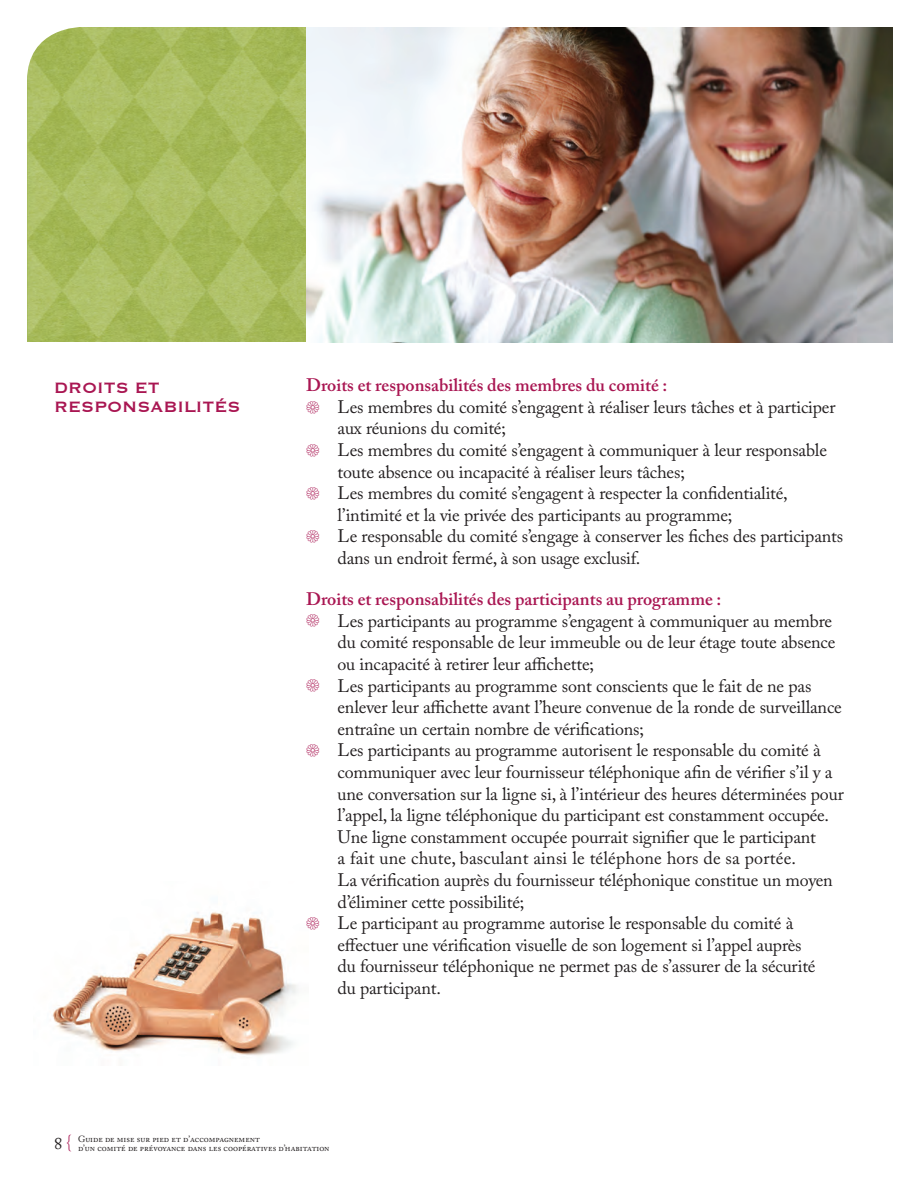
<style>
.page{position:relative;width:918px;height:1188px;background:#fff}
.page>*{position:absolute;margin:0;border:0;box-sizing:border-box;transform-origin:0 0}
.t1{font:19.5px/19.5px "Copperplate";color:#a91652}
.t2{font:18px "Adobe Caslon Pro";letter-spacing:-.01em;color:#231f20}
.t3{font:600 18px "Adobe Caslon Pro";color:#a91652}
.t4{font:18px "Adobe Caslon Pro";letter-spacing:.01em;color:#231f20}
.t5{font:9px/9px "Adobe Caslon Pro";letter-spacing:.02em;color:#231f20}
.s1{font-family:"L Decoration Pi Two";font-size:13.5px;color:#a91652}
.s2{font-size:16.5px}
.s3{font-family:"Times";font-size:19.5px;color:#a91652}
</style>
<div class="page">
<img style="left:27px;top:27px;width:279px;height:315px">
<img style="left:306px;top:27px;width:586px;height:315px">
<img style="left:52px;top:911px;width:245px;height:145px">
<p class="t1" style="left:54px;top:377px;width:188px">DROITS ET<br>RESPONSABILITÉS</p>
<p class="t3" style="left:306px;top:374px;width:363px">Droits et responsabilités des membres du comité :</p>
<p class="t2" style="left:306px;top:396px;width:531px"><span class="s1">M</span> Les membres du comité s’engagent à réaliser leurs tâches et à participer</p>
<p class="t2" style="left:338px;top:418px;width:170px">aux réunions du comité;</p>
<p class="t2" style="left:306px;top:439px;width:523px"><span class="s1">M</span> Les membres du comité s’engagent à communiquer à leur responsable</p>
<p class="t2" style="left:338px;top:461px;width:349px">toute absence ou incapacité à réaliser leurs tâches;</p>
<p class="t2" style="left:306px;top:482px;width:483px"><span class="s1">M</span> Les membres du comité s’engagent à respecter la confidentialité,</p>
<p class="t2" style="left:338px;top:504px;width:396px">l’intimité et la vie privée des participants au programme;</p>
<p class="t2" style="left:306px;top:526px;width:539px"><span class="s1">M</span> Le responsable du comité s’engage à conserver les fiches des participants</p>
<p class="t2" style="left:338px;top:547px;width:305px">dans un endroit fermé, à son usage exclusif.</p>
<p class="t3" style="left:306px;top:588px;width:417px">Droits et responsabilités des participants au programme :</p>
<p class="t2" style="left:306px;top:610px;width:528px"><span class="s1">M</span> Les participants au programme s’engagent à communiquer au membre</p>
<p class="t2" style="left:338px;top:632px;width:499px">du comité responsable de leur immeuble ou de leur étage toute absence</p>
<p class="t2" style="left:338px;top:653px;width:258px">ou incapacité à retirer leur affichette;</p>
<p class="t2" style="left:306px;top:675px;width:507px"><span class="s1">M</span> Les participants au programme sont conscients que le fait de ne pas</p>
<p class="t2" style="left:338px;top:696px;width:506px">enlever leur affichette avant l’heure convenue de la ronde de surveillance</p>
<p class="t2" style="left:338px;top:718px;width:308px">entraîne un certain nombre de vérifications;</p>
<p class="t2" style="left:306px;top:740px;width:516px"><span class="s1">M</span> Les participants au programme autorisent le responsable du comité à</p>
<p class="t2" style="left:338px;top:761px;width:497px">communiquer avec leur fournisseur téléphonique afin de vérifier s’il y a</p>
<p class="t2" style="left:338px;top:783px;width:508px">une conversation sur la ligne si, à l’intérieur des heures déterminées pour</p>
<p class="t2" style="left:338px;top:804px;width:493px">l’appel, la ligne téléphonique du participant est constamment occupée.</p>
<p class="t2" style="left:338px;top:826px;width:480px">Une ligne constamment occupée pourrait signifier que le participant</p>
<p class="t4" style="left:338px;top:848px;width:460px">a fait une chute, basculant ainsi le téléphone hors de sa portée.</p>
<p class="t2" style="left:338px;top:869px;width:497px">La vérification auprès du fournisseur téléphonique constitue un moyen</p>
<p class="t2" style="left:338px;top:891px;width:188px">d’éliminer cette possibilité;</p>
<p class="t2" style="left:306px;top:912px;width:489px"><span class="s1">M</span> Le participant au programme autorise le responsable du comité à</p>
<p class="t2" style="left:338px;top:934px;width:466px">effectuer une vérification visuelle de son logement si l’appel auprès</p>
<p class="t2" style="left:338px;top:956px;width:480px">du fournisseur téléphonique ne permet pas de s’assurer de la sécurité</p>
<p class="t2" style="left:338px;top:977px;width:105px">du participant.</p>
<p class="t5" style="left:78px;top:1134px;width:253px;text-indent:-24px"><span class="s2">8</span> <span class="s3">{</span> Guide de mise sur pied et d’accompagnement<br>d’un comité de prévoyance dans les coopératives d’habitation</p>
</div>
